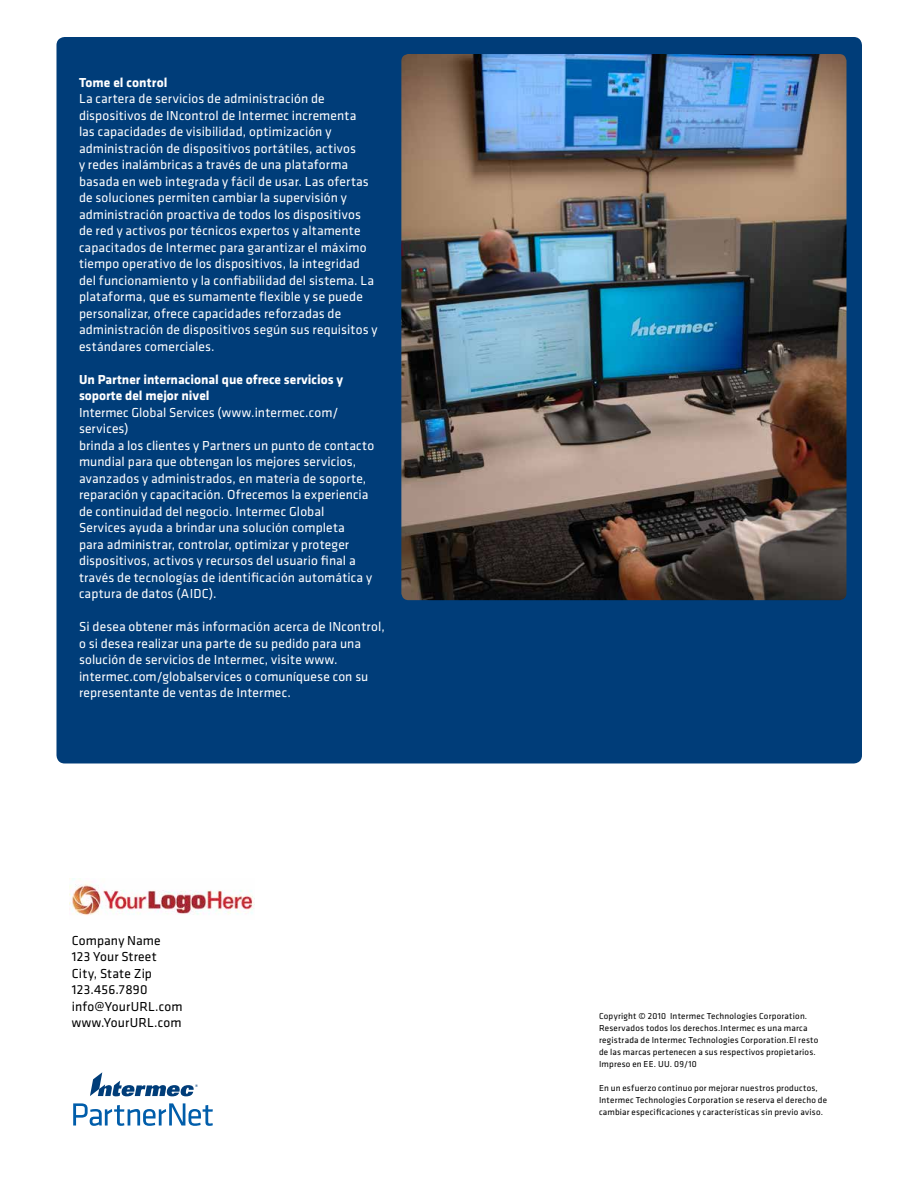
<style>
.page{position:relative;width:918px;height:1188px;background:#fff}
.page>*{position:absolute;margin:0;border:0;box-sizing:border-box;transform-origin:0 0}
.t1{font:13.5px/16.5px "Klavika";letter-spacing:.005em;color:#fff}
.t2{font:13.5px/16.5px "Klavika";letter-spacing:.01em;color:#000}
.t3{font:700 13.5px/16.5px "Klavika";color:#fff}
.t4{font:9px/12px "Klavika";letter-spacing:.025em;color:#000}
</style>
<div class="page">
<div style="left:56px;top:37px;width:806px;height:726px;background:#003d79;border-radius:8px"></div>
<img style="left:401px;top:54px;width:445px;height:546px">
<svg style="left:90px;top:1072px;width:108px;height:24px"></svg>
<svg style="left:73px;top:1103px;width:140px;height:23px"></svg>
<img style="left:69px;top:879px;width:186px;height:36px">
<p class="t3" style="left:79px;top:74px;width:90px">Tome el control</p>
<p class="t1" style="left:79px;top:90px;width:300px">La cartera de servicios de administración de dispositivos de INcontrol de Intermec incrementa<br>las capacidades de visibilidad, optimización y administración de dispositivos portátiles, activos<br>y redes inalámbricas a través de una plataforma basada en web integrada y fácil de usar. Las ofertas de soluciones permiten cambiar la supervisión y administración proactiva de todos los dispositivos de red y activos por técnicos expertos y altamente capacitados de Intermec para garantizar el máximo tiempo operativo de los dispositivos, la integridad del funcionamiento y la confiabilidad del sistema. La plataforma, que es sumamente flexible y se puede personalizar, ofrece capacidades reforzadas de administración de dispositivos según sus requisitos y estándares comerciales.</p>
<p class="t3" style="left:79px;top:371px;width:266px">Un Partner internacional que ofrece servicios y soporte del mejor nivel</p>
<p class="t1" style="left:79px;top:404px;width:297px">Intermec Global Services (www.intermec.com/ services)<br>brinda a los clientes y Partners un punto de contacto mundial para que obtengan los mejores servicios, avanzados y administrados, en materia de soporte, reparación y capacitación. Ofrecemos la experiencia de continuidad del negocio. Intermec Global Services ayuda a brindar una solución completa<br>para administrar, controlar, optimizar y proteger dispositivos, activos y recursos del usuario final a través de tecnologías de identificación automática y captura de datos (AIDC).</p>
<p class="t1" style="left:79px;top:618px;width:307px">Si desea obtener más información acerca de INcontrol, o si desea realizar una parte de su pedido para una solución de servicios de Intermec, visite www. intermec.com/globalservices o comuníquese con su representante de ventas de Intermec.</p>
<p class="t2" style="left:72px;top:932px;width:112px">Company Name<br>123 Your Street<br>City, State Zip<br>123.456.7890 info@YourURL.com www.YourURL.com</p>
<p class="t4" style="left:599px;top:1010px;width:221px">Copyright © 2010 Intermec Technologies Corporation.<br>Reservados todos los derechos.Intermec es una marca registrada de Intermec Technologies Corporation.El resto de las marcas pertenecen a sus respectivos propietarios.<br>Impreso en EE. UU. 09/10</p>
<p class="t4" style="left:599px;top:1082px;width:230px">En un esfuerzo continuo por mejorar nuestros productos,<br>Intermec Technologies Corporation se reserva el derecho de cambiar especificaciones y características sin previo aviso.</p>
</div>
